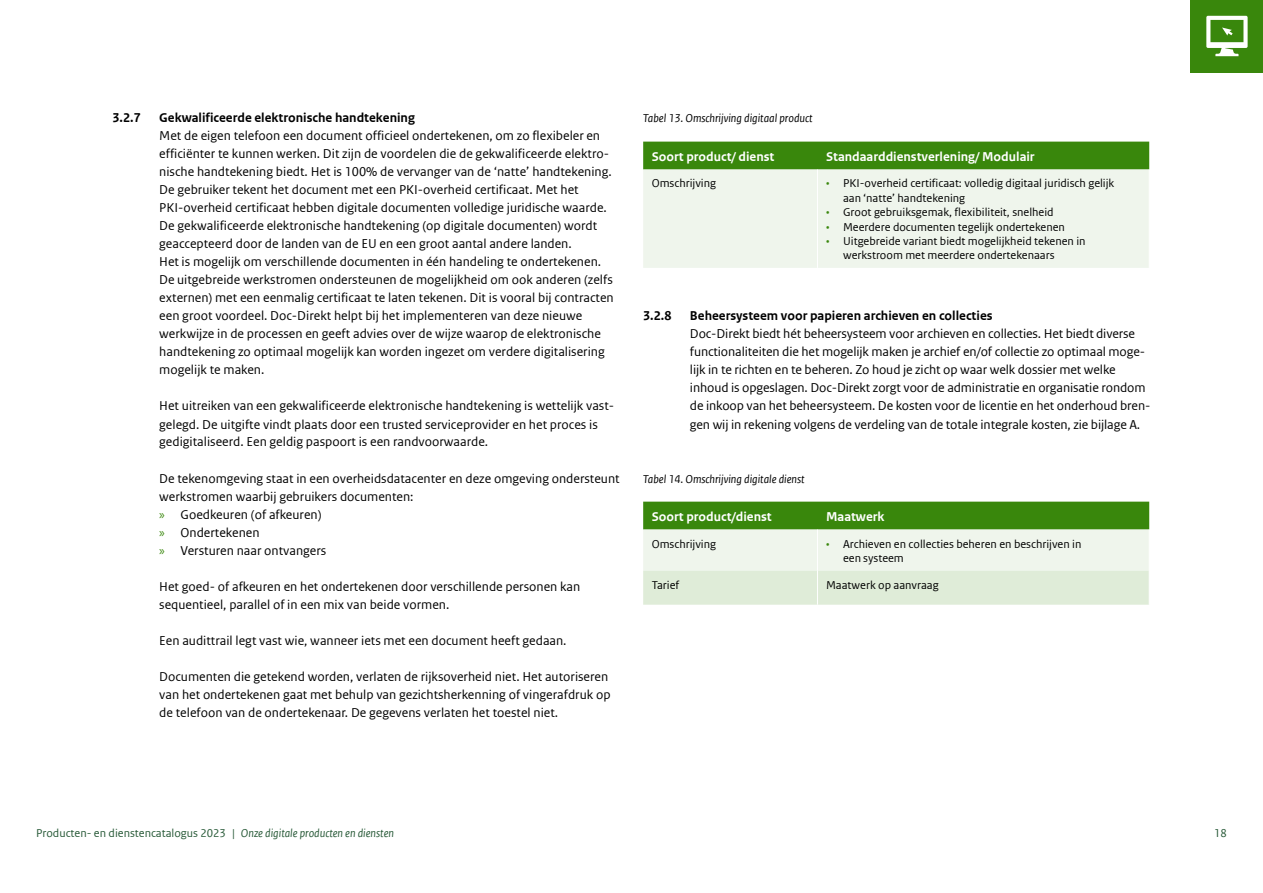
<style>
.page{position:relative;width:1263px;height:893px;background:#fff}
.page>*{position:absolute;margin:0;border:0;box-sizing:border-box;transform-origin:0 0}
.Body{font:13.5px/18px "Rijksoverheid Sans Web Text";color:#000}
.Head_3{font:700 13.5px "Rijksoverheid Sans Web Text";color:#000}
.Table_Head{font:700 13.5px "Rijksoverheid Sans Web Text";color:#fff}
.Table_Body_Left{font:12px/14.4px "Rijksoverheid Sans Web Text";color:#000}
.Image_Caption{font:italic 12px "Rijksoverheid Sans Web Text";color:#000}
.t1{font:12px "Rijksoverheid Sans Web Text";color:#275937}
.s1{font-family:"Rijksoverheid Sans Web Text Regular 2"}
.s2{font-family:"Myriad Pro";color:#39870c}
.s3{color:#39870c}
.s4{font-style:italic}
</style>
<div class="page">
<div style="left:643px;top:142px;width:506px;height:28px;background:#39870c"></div>
<div style="left:643px;top:170px;width:506px;height:98px;background:#eff5ec"></div>
<hr style="left:817px;top:170px;width:1px;height:98px;background:#fff">
<svg style="left:643px;top:502px;width:506px;height:103px;background:#b9d4aa"></svg>
<hr style="left:817px;top:530px;width:1px;height:41px;background:#fff">
<hr style="left:817px;top:571px;width:1px;height:34px;background:#fff">
<div style="left:1191px;top:0;width:72px;height:72px;background:#39870c"></div>
<svg style="left:1206px;top:16px;width:41px;height:40px"></svg>
<h3 class="Head_3" style="left:112px;top:110px;width:30px">3.2.7</h3>
<h3 class="Head_3" style="left:159px;top:110px;width:257px">Gekwalificeerde elektronische handtekening</h3>
<p class="Body" style="left:159px;top:127px;width:456px"><span class="s1">Met de eigen telefoon een document officieel ondertekenen, om zo flexibeler en </span>efficiënter te kunnen werken. Dit zijn de voordelen die de gekwalificeerde elektro&shy;nische handtekening biedt. Het is 100% de vervanger van de ‘natte’ handtekening.<br>De gebruiker tekent het document met een PKI-overheid certificaat. Met het PKI-overheid certificaat hebben digitale documenten volledige juridische waarde.<br>De gekwalificeerde elektronische handtekening (op digitale documenten) wordt geaccepteerd door de landen van de EU en een groot aantal andere landen.<br><span class="s1">Het is mogelijk om verschillende documenten in één handeling te ondertekenen.<br>De uitgebreide werkstromen ondersteunen de mogelijkheid om ook anderen (zelfs </span>externen) met een eenmalig certificaat te laten tekenen. Dit is vooral bij contracten een groot voordeel. Doc-Direkt helpt bij het implementeren van deze nieuwe werkwijze in de processen en geeft advies over de wijze waarop de elektronische handtekening zo optimaal mogelijk kan worden ingezet om verdere digitalisering mogelijk te maken.</p>
<p class="Body" style="left:159px;top:397px;width:455px">Het uitreiken van een gekwalificeerde elektronische handtekening is wettelijk vast&shy;gelegd. De uitgifte vindt plaats door een trusted serviceprovider en het proces is gedigitaliseerd. Een geldig paspoort is een randvoorwaarde.</p>
<p class="Body" style="left:159px;top:469px;width:462px">De tekenomgeving staat in een overheidsdatacenter en deze omgeving ondersteunt werkstromen waarbij gebruikers documenten:</p>
<p class="Body" style="left:159px;top:505px;width:164px"><span class="s2">»</span> Goedkeuren (of afkeuren)</p>
<p class="Body" style="left:159px;top:523px;width:102px"><span class="s2">»</span> Ondertekenen</p>
<p class="Body" style="left:159px;top:541px;width:169px"><span class="s2">»</span> Versturen naar ontvangers</p>
<p class="Body" style="left:159px;top:577px;width:423px">Het goed- of afkeuren en het ondertekenen door verschillende personen kan sequentieel, parallel of in een mix van beide vormen.</p>
<p class="Body" style="left:159px;top:631px;width:409px">Een audittrail legt vast wie, wanneer iets met een document heeft gedaan.</p>
<p class="Body" style="left:159px;top:667px;width:453px">Documenten die getekend worden, verlaten de rijksoverheid niet. Het autoriseren van het ondertekenen gaat met behulp van gezichtsherkenning of vingerafdruk op de telefoon van de ondertekenaar. De gegevens verlaten het toestel niet.</p>
<p class="Image_Caption" style="left:643px;top:112px;width:171px">Tabel 13. Omschrijving digitaal product</p>
<p class="Table_Head" style="left:652px;top:149px;width:124px">Soort product/ dienst</p>
<p class="Table_Head" style="left:826px;top:149px;width:210px">Standaarddienstverlening/ Modulair</p>
<p class="Table_Body_Left" style="left:652px;top:176px;width:66px">Omschrijving</p>
<p class="Table_Body_Left" style="left:843px;top:176px;width:273px;text-indent:-17px"><span class="s3">•</span> PKI-overheid certificaat: volledig digitaal juridisch gelijk <span class="s1">aan ‘natte’ handtekening</span></p>
<p class="Table_Body_Left" style="left:826px;top:205px;width:229px"><span class="s3">•</span> Groot gebruiksgemak, flexibiliteit, snelheid</p>
<p class="Table_Body_Left" style="left:826px;top:219px;width:240px"><span class="s3">•</span> Meerdere documenten tegelijk ondertekenen</p>
<p class="Table_Body_Left" style="left:843px;top:234px;width:244px;text-indent:-17px"><span class="s3">•</span> Uitgebreide variant biedt mogelijkheid tekenen in werkstroom met meerdere ondertekenaars</p>
<h3 class="Head_3" style="left:643px;top:308px;width:30px">3.2.8</h3>
<h3 class="Head_3" style="left:690px;top:308px;width:304px">Beheersysteem voor papieren archieven en collecties</h3>
<p class="Body" style="left:690px;top:325px;width:460px"><span class="s1">Doc-Direkt biedt hét beheersysteem voor archieven en collecties. Het biedt diverse </span>functionaliteiten die het mogelijk maken je archief en/of collectie zo optimaal moge&shy;lijk in te richten en te beheren. Zo houd je zicht op waar welk dossier met welke inhoud is opgeslagen. Doc-Direkt zorgt voor de administratie en organisatie rondom de inkoop van het beheersysteem. De kosten voor de licentie en het onderhoud bren&shy;gen wij in rekening volgens de verdeling van de totale integrale kosten, zie bijlage A.</p>
<p class="Image_Caption" style="left:643px;top:472px;width:163px">Tabel 14. Omschrijving digitale dienst</p>
<p class="Table_Head" style="left:652px;top:509px;width:122px">Soort product/dienst</p>
<p class="Table_Head" style="left:826px;top:509px;width:60px">Maatwerk</p>
<p class="Table_Body_Left" style="left:652px;top:537px;width:66px">Omschrijving</p>
<p class="Table_Body_Left" style="left:843px;top:537px;width:240px;text-indent:-17px"><span class="s3">•</span> Archieven en collecties beheren en beschrijven in <span class="s1">een systeem</span></p>
<p class="Table_Body_Left" style="left:652px;top:578px;width:29px">Tarief</p>
<p class="Table_Body_Left" style="left:826px;top:578px;width:114px">Maatwerk op aanvraag</p>
<p class="t1" style="left:36px;top:826px;width:360px">Producten- en dienstencatalogus 2023 | <span class="s4">Onze digitale producten en diensten</span></p>
<p class="t1" style="left:1214px;top:826px;width:14px">18</p>
</div>
